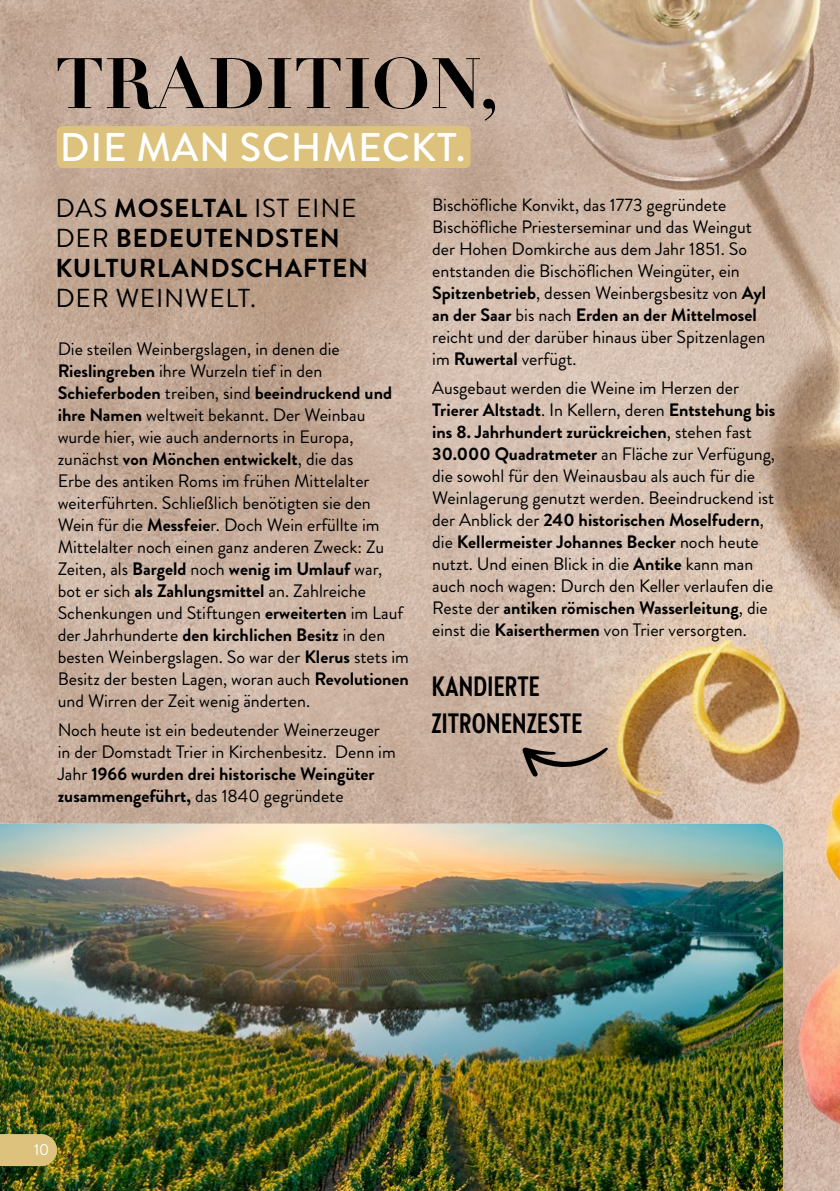
<style>
.page{position:relative;width:840px;height:1191px;background:#fff}
.page>*{position:absolute;margin:0;border:0;box-sizing:border-box;transform-origin:0 0}
.t1{font:700 70px "Didot LT Std";color:#000}
.t2{font:500 40px "Brandon Grotesque";letter-spacing:.02em;color:#fff}
.t3{font:700 28px/36px "Brandon Grotesque Cond";letter-spacing:-.005em;color:#000}
.t4{font:700 26px/30px "Brandon Grotesque";letter-spacing:.03em;color:#000}
.t5{font:26px "Brandon Grotesque";letter-spacing:.03em;color:#000}
.t6{font:18px/22px "Brandon Grotesque";color:#000}
.t7{font:16px "Brandon Grotesque";color:#fff}
.s1{font-weight:400}
.s2{font-weight:700}
</style>
<div class="page">
<img style="left:0;top:0;width:839px;height:1191px">
<img style="left:0;top:823px;width:782px;height:368px">
<svg style="left:522px;top:747px;width:85px;height:30px;background:#978375"></svg>
<div style="left:57px;top:126px;width:413px;height:42px;background:#dcc27c;border-radius:6px"></div>
<svg style="left:0;top:1134px;width:57px;height:32px;background:#d3bb75"></svg>
<h1 class="t1" style="left:55px;top:40px;width:445px">TRADITION,</h1>
<h2 class="t2" style="left:60px;top:120px;width:407px">DIE MAN SCHMECKT.</h2>
<h3 class="t4" style="left:55px;top:193px;width:314px"><span class="s1">DAS</span> MOSELTAL <span class="s1">IST EINE<br>DER</span> BEDEUTENDSTEN<br>KULTURLANDSCHAFTEN</h3>
<h3 class="t5" style="left:55px;top:280px;width:202px">DER WEINWELT.</h3>
<p class="t6" style="left:58px;top:338px;width:352px">Die steilen Weinbergslagen, in denen die <span class="s2">Rieslingreben</span> ihre Wurzeln tief in den <span class="s2">Schieferboden</span> treiben, sind <span class="s2">beeindruckend und ihre Namen</span> weltweit bekannt. Der Weinbau wurde hier, wie auch andernorts in Europa, zunächst <span class="s2">von Mönchen entwickelt</span>, die das<br>Erbe des antiken Roms im frühen Mittelalter weiterführten. Schließlich benötigten sie den Wein für die <span class="s2">Messfeie</span>r. Doch Wein erfüllte im Mittelalter noch einen ganz anderen Zweck: Zu Zeiten, als <span class="s2">Bargeld</span> noch <span class="s2">wenig im Umlauf</span> war, bot er sich <span class="s2">als Zahlungsmittel</span> an. Zahlreiche Schenkungen und Stiftungen <span class="s2">erweiterten</span> im Lauf der Jahrhunderte <span class="s2">den kirchlichen Besitz</span> in den besten Weinbergslagen. So war der <span class="s2">Klerus</span> stets im Besitz der besten Lagen, woran auch <span class="s2">Revolutionen </span>und Wirren der Zeit wenig änderten.</p>
<p class="t6" style="left:58px;top:719px;width:339px">Noch heute ist ein bedeutender Weinerzeuger in der Domstadt Trier in Kirchenbesitz. Denn im Jahr <span class="s2">1966 wurden drei historische Weingüter zusammengeführt,</span> das 1840 gegründete</p>
<p class="t6" style="left:432px;top:194px;width:335px">Bischöfliche Konvikt, das 1773 gegründete Bischöfliche Priesterseminar und das Weingut der Hohen Domkirche aus dem Jahr 1851. So entstanden die Bischöflichen Weingüter, ein <span class="s2">Spitzenbetrieb</span>, dessen Weinbergsbesitz von <span class="s2">Ayl an der Saar</span> bis nach <span class="s2">Erden an der Mittelmosel </span>reicht und der darüber hinaus über Spitzenlagen im <span class="s2">Ruwertal</span> verfügt.</p>
<p class="t6" style="left:432px;top:377px;width:344px">Ausgebaut werden die Weine im Herzen der <span class="s2">Trierer Altstadt</span>. In Kellern, deren <span class="s2">Entstehung bis ins 8. Jahrhundert zurückreichen</span>, stehen fast <span class="s2">30.000 Quadratmeter</span> an Fläche zur Verfügung, die sowohl für den Weinausbau als auch für die Weinlagerung genutzt werden. Beeindruckend ist der Anblick der <span class="s2">240 historischen Moselfudern</span>, die <span class="s2">Kellermeister Johannes Becker</span> noch heute nutzt. Und einen Blick in die <span class="s2">Antike</span> kann man auch noch wagen: Durch den Keller verlaufen die Reste der <span class="s2">antiken römischen Wasserleitung</span>, die einst die <span class="s2">Kaiserthermen</span> von Trier versorgten.</p>
<h3 class="t3" style="left:431px;top:668px;width:153px">KANDIERTE<br>ZITRONENZESTE</h3>
<p class="t7" style="left:34px;top:1139px;width:17px">10</p>
</div>
